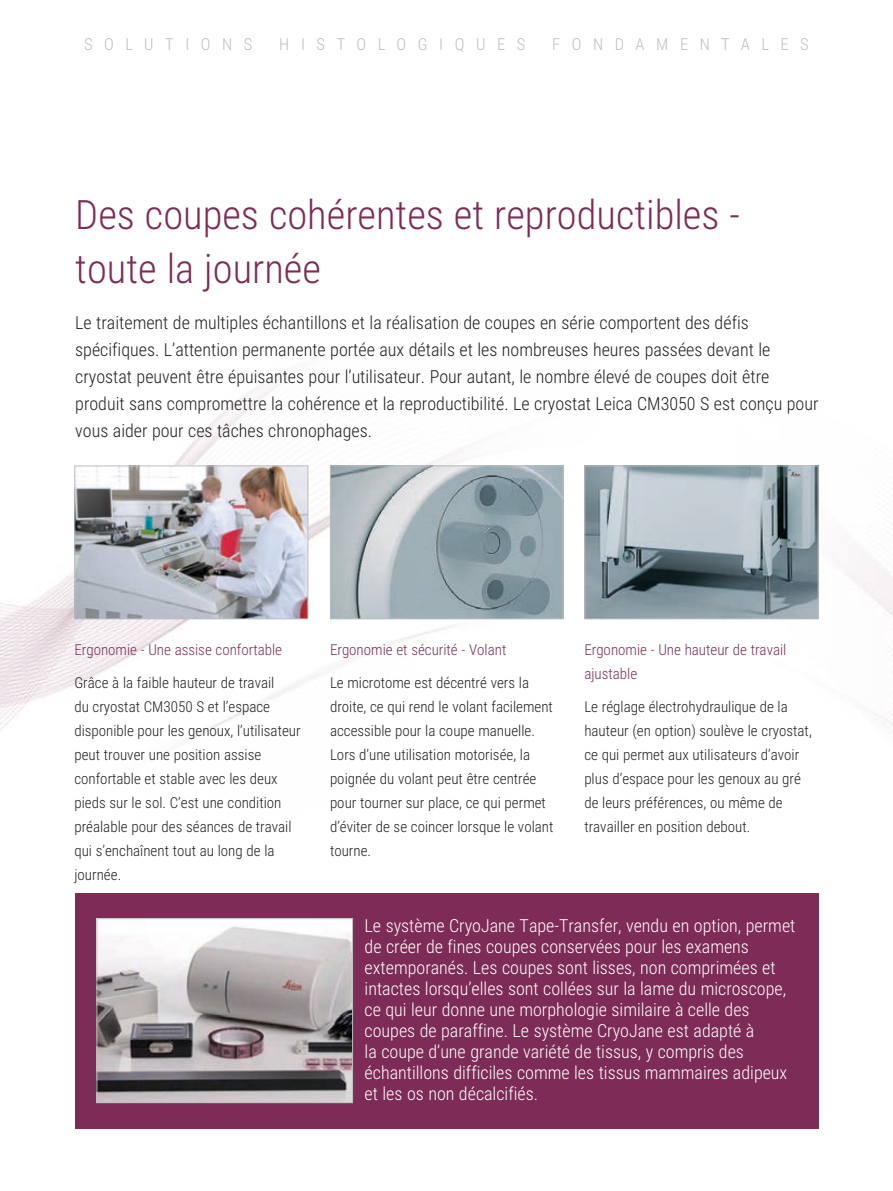
<style>
.page{position:relative;width:893px;height:1191px;background:#fff}
.page>*{position:absolute;margin:0;border:0;box-sizing:border-box;transform-origin:0 0}
.t1{font:300 40.5px/54px "Roboto Condensed";color:#7c2c56}
.t2{font:300 18px/21px "Roboto Condensed";color:#fff}
.t3{font:300 18px/27px "Roboto Condensed";color:#231f20}
.t4{font:300 16.5px "Roboto Condensed";letter-spacing:.7em;color:#bcbec0}
.t5{font:300 15px/24px "Roboto Condensed";color:#231f20}
.t6{font:300 15px/24px "Roboto Condensed";color:#7c2c56}
</style>
<div class="page">
<img style="left:0;top:376px;width:893px;height:376px">
<img style="left:586px;top:467px;width:231px;height:150px">
<div style="left:584px;top:465px;width:235px;height:154px;border:1px solid #bcbec0"></div>
<img style="left:76px;top:467px;width:230px;height:150px">
<div style="left:74px;top:465px;width:234px;height:154px;border:1px solid #bcbec0"></div>
<img style="left:332px;top:467px;width:229px;height:150px">
<div style="left:330px;top:465px;width:233px;height:154px;border:1px solid #bcbec0"></div>
<div style="left:75px;top:893px;width:744px;height:235px;background:#7c2c56"></div>
<img style="left:99px;top:920px;width:252px;height:181px">
<div style="left:97px;top:918px;width:256px;height:185px;border:1px solid #bcbec0"></div>
<p class="t4" style="left:84px;top:32px;width:170px">SOLUTIONS</p>
<p class="t4" style="left:279px;top:32px;width:247px">HISTOLOGIQUES</p>
<p class="t4" style="left:552px;top:32px;width:258px">FONDAMENTALES</p>
<h1 class="t1" style="left:75px;top:186px;width:666px">Des coupes cohérentes et reproductibles - toute la journée</h1>
<p class="t3" style="left:75px;top:308px;width:745px">Le traitement de multiples échantillons et la réalisation de coupes en série comportent des défis spécifiques. L’attention permanente portée aux détails et les nombreuses heures passées devant le cryostat peuvent être épuisantes pour l’utilisateur. Pour autant, le nombre élevé de coupes doit être produit sans compromettre la cohérence et la reproductibilité. Le cryostat Leica CM3050 S est conçu pour vous aider pour ces tâches chronophages.</p>
<p class="t6" style="left:74px;top:637px;width:209px">Ergonomie - Une assise confortable</p>
<p class="t5" style="left:74px;top:669px;width:228px">Grâce à la faible hauteur de travail<br>du cryostat CM3050 S et l’espace disponible pour les genoux, l’utilisateur peut trouver une position assise confortable et stable avec les deux pieds sur le sol. C’est une condition préalable pour des séances de travail qui s’enchaînent tout au long de la journée.</p>
<p class="t6" style="left:330px;top:637px;width:178px">Ergonomie et sécurité - Volant</p>
<p class="t5" style="left:330px;top:669px;width:225px">Le microtome est décentré vers la droite, ce qui rend le volant facilement accessible pour la coupe manuelle.<br>Lors d’une utilisation motorisée, la poignée du volant peut être centrée pour tourner sur place, ce qui permet d’éviter de se coincer lorsque le volant tourne.</p>
<p class="t6" style="left:584px;top:637px;width:204px">Ergonomie - Une hauteur de travail ajustable</p>
<p class="t5" style="left:584px;top:693px;width:229px">Le réglage électrohydraulique de la hauteur (en option) soulève le cryostat, ce qui permet aux utilisateurs d’avoir plus d’espace pour les genoux au gré de leurs préférences, ou même de travailler en position debout.</p>
<p class="t2" style="left:365px;top:914px;width:432px">Le système CryoJane Tape-Transfer, vendu en option, permet de créer de fines coupes conservées pour les examens extemporanés. Les coupes sont lisses, non comprimées et intactes lorsqu’elles sont collées sur la lame du microscope, ce qui leur donne une morphologie similaire à celle des coupes de paraffine. Le système CryoJane est adapté à<br>la coupe d’une grande variété de tissus, y compris des échantillons difficiles comme les tissus mammaires adipeux et les os non décalcifiés.</p>
</div>
